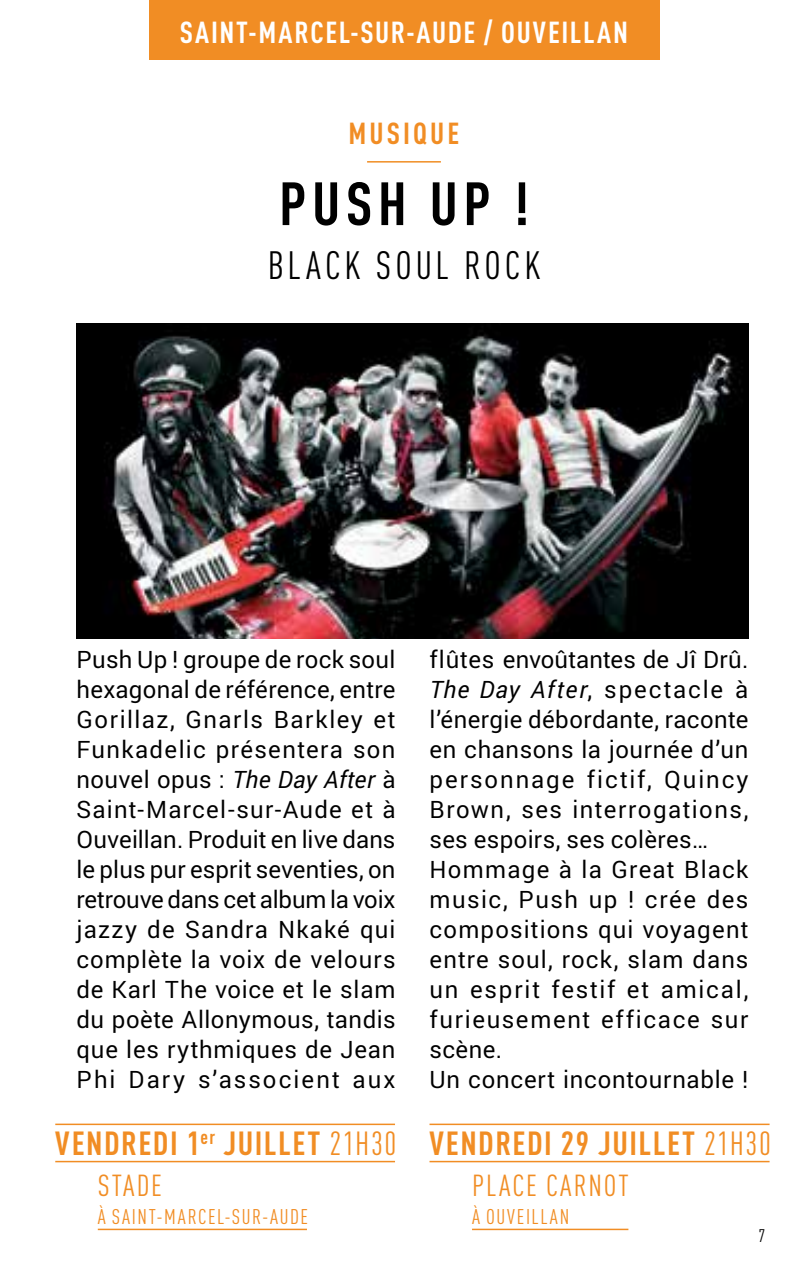
<style>
.page{position:relative;width:808px;height:1276px;background:#fff}
.page>*{position:absolute;margin:0;border:0;box-sizing:border-box;transform-origin:0 0}
.t1{font:700 60px "DIN Cond";letter-spacing:.09em;color:#000}
.t2{font:39px "DIN Cond";letter-spacing:.1em;color:#000}
.t3{font:700 33px "DIN Cond";letter-spacing:.045em;color:#f18d24}
.t4{font:700 30px "DIN Cond";letter-spacing:.055em;color:#fff}
.t5{font:30px "DIN Cond";letter-spacing:.06em;color:#f18d24}
.t6{font:700 30px "DIN Cond";letter-spacing:.105em;color:#f18d24}
.t7{font:24px/30px "Roboto";letter-spacing:.045em;color:#000}
.t8{font:21px "DIN Cond";letter-spacing:.08em;color:#f18d24}
.t9{font:18px "DIN Cond";color:#000}
.s1{font-style:italic}
.s2{font-weight:400}
</style>
<div class="page">
<img style="left:77px;top:323px;width:671px;height:315px">
<hr style="left:367px;top:161px;width:74px;height:2px;background:#f18d24">
<div style="left:149px;top:0;width:510px;height:60px;background:#f18d24"></div>
<hr style="left:55px;top:1123px;width:340px;height:2px;background:#f18d24">
<hr style="left:55px;top:1160px;width:340px;height:2px;background:#f18d24">
<hr style="left:98px;top:1228px;width:209px;height:2px;background:#f18d24">
<hr style="left:429px;top:1123px;width:340px;height:2px;background:#f18d24">
<hr style="left:429px;top:1160px;width:340px;height:2px;background:#f18d24">
<hr style="left:472px;top:1228px;width:156px;height:2px;background:#f18d24">
<p class="t4" style="left:180px;top:14px;width:449px">SAINT-MARCEL-SUR-AUDE / OUVEILLAN</p>
<p class="t6" style="left:349px;top:115px;width:112px">MUSIQUE</p>
<h1 class="t1" style="left:279px;top:167px;width:251px">PUSH UP !</h1>
<h2 class="t2" style="left:268px;top:243px;width:274px">BLACK SOUL ROCK</h2>
<p class="t7" style="left:77px;top:643px;width:320px;text-align:justify">Push Up ! groupe de rock soul hexagonal de référence, entre Gorillaz, Gnarls Barkley et Funkadelic présentera son nouvel opus : <span class="s1">The Day After</span> à Saint-Marcel-sur-Aude et à Ouveillan. Produit en live dans le plus pur esprit seventies, on retrouve dans cet album la voix jazzy de Sandra Nkaké qui complète la voix de velours de Karl The voice et le slam du poète Allonymous, tandis que les rythmiques de Jean Phi Dary s’associent aux</p>
<h3 class="t3" style="left:55px;top:1123px;width:343px">VENDREDI 1<sup>er</sup> JUILLET <span class="s2">21H30</span></h3>
<p class="t5" style="left:98px;top:1168px;width:66px">STADE</p>
<p class="t8" style="left:98px;top:1204px;width:212px">À SAINT-MARCEL-SUR-AUDE</p>
<p class="t7" style="left:429px;top:643px;width:320px">flûtes envoûtantes de Jî Drû.<br><span class="s1">The Day After</span>, spectacle à l’énergie débordante, raconte en chansons la journée d’un personnage fictif, Quincy<br>Brown, ses interrogations, ses espoirs, ses colères…<br>Hommage à la Great Black music, Push up ! crée des compositions qui voyagent entre soul, rock, slam dans un esprit festif et amical, furieusement efficace sur scène.<br>Un concert incontournable !</p>
<h3 class="t3" style="left:429px;top:1123px;width:343px">VENDREDI 29 JUILLET <span class="s2">21H30</span></h3>
<p class="t5" style="left:472px;top:1168px;width:158px">PLACE CARNOT</p>
<p class="t8" style="left:472px;top:1204px;width:99px">À OUVEILLAN</p>
<p class="t9" style="left:759px;top:1225px;width:8px">7</p>
</div>
